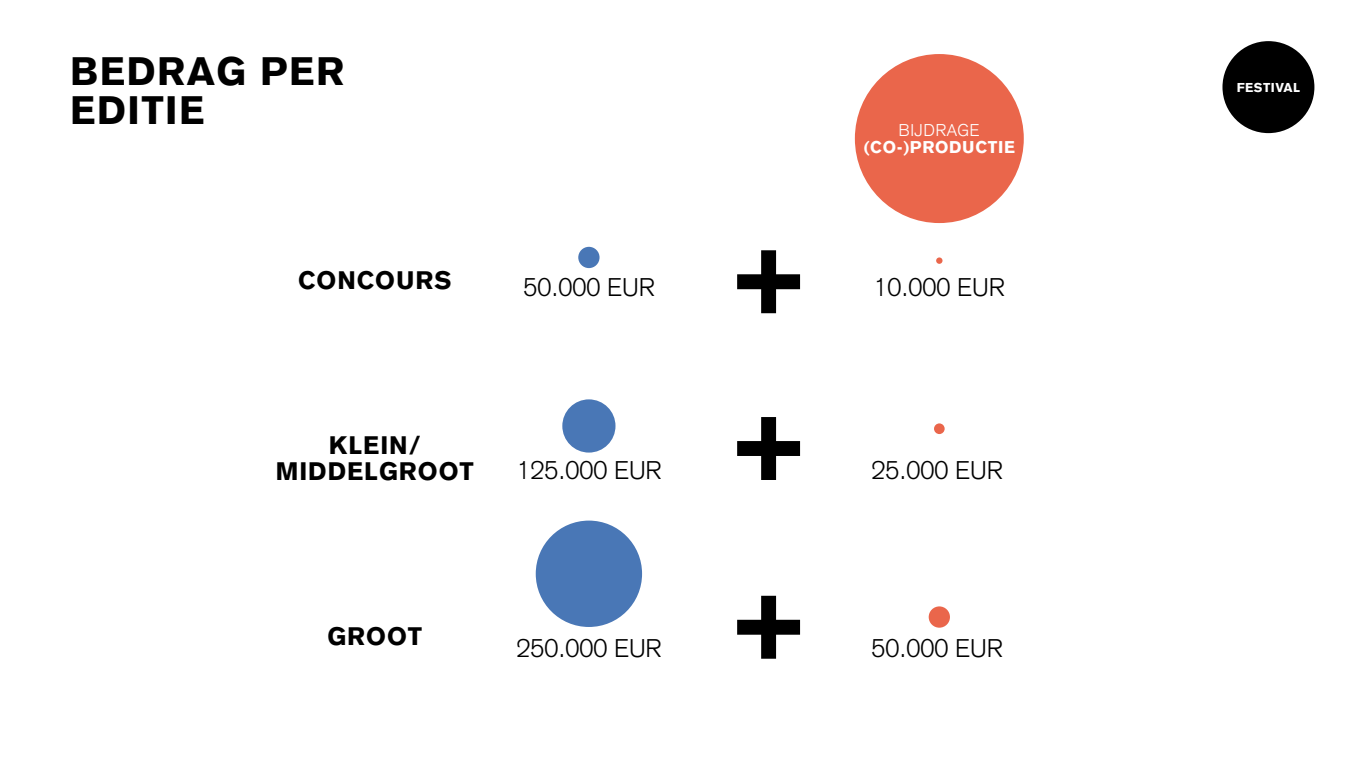
<style>
.page{position:relative;width:1361px;height:766px;background:#fff}
.page>*{position:absolute;margin:0;border:0;box-sizing:border-box;transform-origin:0 0}
.t1{font:900 39px "Akzidenz Grotesk";letter-spacing:.04em;color:#000}
.t2{font:300 25.2px "Akzidenz Grotesk";color:#000}
.t3{font:900 24.9px/26.2px "Akzidenz Grotesk";letter-spacing:.04em;color:#000;text-align:center}
.t4{font:900 16.8px "Akzidenz Grotesk";letter-spacing:.04em;color:#fff}
.t5{font:300 16.8px "Akzidenz Grotesk";color:#fff}
.t6{font:900 12.75px "Akzidenz Grotesk";letter-spacing:.04em;color:#fff}
</style>
<div class="page">
<div style="left:1222px;top:41px;width:92px;height:92px;background:#000;border-radius:50%"></div>
<div style="left:562px;top:399px;width:53px;height:53px;background:#4977b6;border-radius:50%"></div>
<div style="left:536px;top:520px;width:106px;height:106px;background:#4977b6;border-radius:50%"></div>
<div style="left:578px;top:247px;width:21px;height:21px;background:#4977b6;border-radius:50%"></div>
<div style="left:936px;top:257px;width:6px;height:7px;background:#ea664b;border-radius:50%"></div>
<div style="left:934px;top:423px;width:10px;height:11px;background:#ea664b;border-radius:50%"></div>
<div style="left:855px;top:54px;width:169px;height:169px;background:#ea664b;border-radius:50%"></div>
<div style="left:928px;top:606px;width:22px;height:21px;background:#ea664b;border-radius:50%"></div>
<svg style="left:737px;top:250px;width:63px;height:63px"></svg>
<svg style="left:737px;top:417px;width:63px;height:63px"></svg>
<svg style="left:737px;top:595px;width:63px;height:63px"></svg>
<h1 class="t1" style="left:70px;top:48px;width:276px">BEDRAG PER</h1>
<h1 class="t1" style="left:70px;top:87px;width:136px">EDITIE</h1>
<p class="t3" style="left:298px;top:267px;width:155px">CONCOURS</p>
<p class="t2" style="left:523px;top:272px;width:131px">50.000 EUR</p>
<p class="t3" style="left:276px;top:432px;width:200px">KLEIN/<br>MIDDELGROOT</p>
<p class="t2" style="left:516px;top:455px;width:145px">125.000 EUR</p>
<p class="t3" style="left:327px;top:622px;width:96px">GROOT</p>
<p class="t2" style="left:516px;top:633px;width:145px">250.000 EUR</p>
<p class="t5" style="left:899px;top:121px;width:49px">BIJDRAGE</p>
<p class="t4" style="left:863px;top:137px;width:153px">(CO-)PRODUCTIE</p>
<p class="t2" style="left:873px;top:272px;width:131px">10.000 EUR</p>
<p class="t2" style="left:871px;top:455px;width:131px">25.000 EUR</p>
<p class="t2" style="left:871px;top:633px;width:131px">50.000 EUR</p>
<p class="t6" style="left:1236px;top:80px;width:65px">FESTIVAL</p>
</div>
